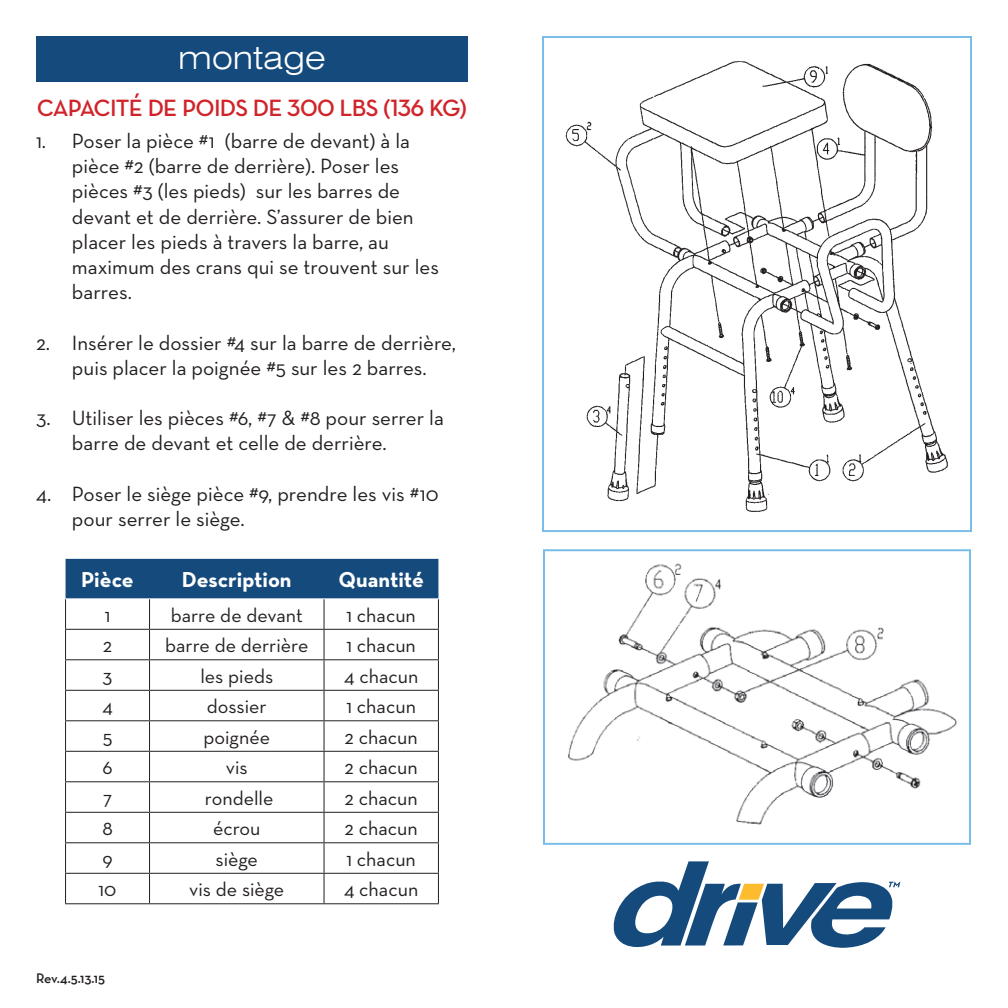
<style>
.page{position:relative;width:1008px;height:1008px;background:#fff}
.page>*{position:absolute;margin:0;border:0;box-sizing:border-box;transform-origin:0 0}
.t1{font:300 expanded 32px "Swiss 721 BT";color:#fff}
.t2{font:24px "Neutraface Text Demi Alt";letter-spacing:-.03em;color:#d1232a}
.t3{font:700 22px "Neutraface Text";color:#fff}
.t4{font:21px/25.2px "Neutraface Text";color:#231f20}
.t5{font:20px "Neutraface Text";color:#231f20}
.t6{font:14px "Neutraface Text TT Demi Alt";letter-spacing:-.01em;color:#231f20}
</style>
<div class="page">
<div style="left:36px;top:36px;width:432px;height:45px;background:#144a7c"></div>
<img style="left:568px;top:563px;width:389px;height:262px">
<div style="left:543px;top:549px;width:428px;height:296px;border:2px solid #78bde8"></div>
<img style="left:565px;top:61px;width:383px;height:451px">
<div style="left:542px;top:36px;width:430px;height:496px;border:2px solid #78bde8"></div>
<svg style="left:614px;top:861px;width:286px;height:87px"></svg>
<div style="left:66px;top:559px;width:372px;height:39px;background:#144a7c"></div>
<hr style="left:65px;top:599px;width:1px;height:30px;background:#231f20">
<hr style="left:149px;top:599px;width:1px;height:30px;background:#231f20">
<hr style="left:324px;top:599px;width:1px;height:30px;background:#231f20">
<hr style="left:438px;top:599px;width:1px;height:30px;background:#231f20">
<hr style="left:65px;top:629px;width:85px;height:1px;background:#231f20">
<svg style="left:65px;top:630px;width:1px;height:29px"></svg>
<hr style="left:150px;top:629px;width:174px;height:1px;background:#231f20">
<svg style="left:149px;top:630px;width:1px;height:29px"></svg>
<hr style="left:324px;top:629px;width:115px;height:1px;background:#231f20">
<svg style="left:324px;top:630px;width:1px;height:29px"></svg>
<svg style="left:438px;top:630px;width:1px;height:29px"></svg>
<hr style="left:65px;top:659px;width:85px;height:1px;background:#231f20">
<hr style="left:65px;top:660px;width:1px;height:30px;background:#231f20">
<hr style="left:150px;top:659px;width:174px;height:1px;background:#231f20">
<hr style="left:149px;top:660px;width:1px;height:30px;background:#231f20">
<hr style="left:324px;top:659px;width:115px;height:1px;background:#231f20">
<hr style="left:324px;top:660px;width:1px;height:30px;background:#231f20">
<hr style="left:438px;top:660px;width:1px;height:30px;background:#231f20">
<hr style="left:65px;top:690px;width:85px;height:1px;background:#231f20">
<svg style="left:65px;top:691px;width:1px;height:29px"></svg>
<hr style="left:150px;top:690px;width:174px;height:1px;background:#231f20">
<svg style="left:149px;top:691px;width:1px;height:29px"></svg>
<hr style="left:324px;top:690px;width:115px;height:1px;background:#231f20">
<svg style="left:324px;top:691px;width:1px;height:29px"></svg>
<svg style="left:438px;top:691px;width:1px;height:29px"></svg>
<hr style="left:65px;top:720px;width:85px;height:1px;background:#231f20">
<hr style="left:65px;top:721px;width:1px;height:30px;background:#231f20">
<hr style="left:150px;top:720px;width:174px;height:1px;background:#231f20">
<hr style="left:149px;top:721px;width:1px;height:30px;background:#231f20">
<hr style="left:324px;top:720px;width:115px;height:1px;background:#231f20">
<hr style="left:324px;top:721px;width:1px;height:30px;background:#231f20">
<hr style="left:438px;top:721px;width:1px;height:30px;background:#231f20">
<hr style="left:65px;top:751px;width:85px;height:1px;background:#231f20">
<svg style="left:65px;top:752px;width:1px;height:29px"></svg>
<hr style="left:150px;top:751px;width:174px;height:1px;background:#231f20">
<svg style="left:149px;top:752px;width:1px;height:29px"></svg>
<hr style="left:324px;top:751px;width:115px;height:1px;background:#231f20">
<svg style="left:324px;top:752px;width:1px;height:29px"></svg>
<svg style="left:438px;top:752px;width:1px;height:29px"></svg>
<hr style="left:65px;top:781px;width:85px;height:1px;background:#231f20">
<hr style="left:65px;top:782px;width:1px;height:30px;background:#231f20">
<hr style="left:150px;top:781px;width:174px;height:1px;background:#231f20">
<hr style="left:149px;top:782px;width:1px;height:30px;background:#231f20">
<hr style="left:324px;top:781px;width:115px;height:1px;background:#231f20">
<hr style="left:324px;top:782px;width:1px;height:30px;background:#231f20">
<hr style="left:438px;top:782px;width:1px;height:30px;background:#231f20">
<hr style="left:65px;top:812px;width:85px;height:1px;background:#231f20">
<svg style="left:65px;top:813px;width:1px;height:29px"></svg>
<hr style="left:150px;top:812px;width:174px;height:1px;background:#231f20">
<svg style="left:149px;top:813px;width:1px;height:29px"></svg>
<hr style="left:324px;top:812px;width:115px;height:1px;background:#231f20">
<svg style="left:324px;top:813px;width:1px;height:29px"></svg>
<svg style="left:438px;top:813px;width:1px;height:29px"></svg>
<hr style="left:65px;top:842px;width:85px;height:1px;background:#231f20">
<hr style="left:65px;top:843px;width:1px;height:30px;background:#231f20">
<hr style="left:150px;top:842px;width:174px;height:1px;background:#231f20">
<hr style="left:149px;top:843px;width:1px;height:30px;background:#231f20">
<hr style="left:324px;top:842px;width:115px;height:1px;background:#231f20">
<hr style="left:324px;top:843px;width:1px;height:30px;background:#231f20">
<hr style="left:438px;top:843px;width:1px;height:30px;background:#231f20">
<hr style="left:65px;top:873px;width:85px;height:1px;background:#231f20">
<svg style="left:65px;top:874px;width:1px;height:29px"></svg>
<hr style="left:150px;top:873px;width:174px;height:1px;background:#231f20">
<svg style="left:149px;top:874px;width:1px;height:29px"></svg>
<hr style="left:324px;top:873px;width:115px;height:1px;background:#231f20">
<svg style="left:324px;top:874px;width:1px;height:29px"></svg>
<svg style="left:438px;top:874px;width:1px;height:29px"></svg>
<hr style="left:65px;top:903px;width:85px;height:1px;background:#231f20">
<hr style="left:150px;top:903px;width:174px;height:1px;background:#231f20">
<hr style="left:324px;top:903px;width:115px;height:1px;background:#231f20">
<h1 class="t1" style="left:178px;top:38px;width:149px">montage</h1>
<p class="t2" style="left:37px;top:93px;width:432px">CAPACITÉ DE POIDS DE 300 LBS (136 KG)</p>
<p class="t4" style="left:72px;top:128px;width:368px;text-indent:-36px">1. Poser la pièce #1 (barre de devant) à la pièce #2 (barre de derrière). Poser les pièces #3 (les pieds) sur les barres de devant et de derrière. S’assurer de bien placer les pieds à travers la barre, au maximum des crans qui se trouvent sur les barres.</p>
<p class="t4" style="left:36px;top:329px;width:422px;text-align:center">2. Insérer le dossier #4 sur la barre de derrière, puis placer la poignée #5 sur les 2 barres.</p>
<p class="t4" style="left:72px;top:405px;width:373px;text-indent:-36px">3. Utiliser les pièces #6, #7 &amp; #8 pour serrer la barre de devant et celle de derrière.</p>
<p class="t4" style="left:72px;top:481px;width:368px;text-indent:-36px">4. Poser le siège pièce #9, prendre les vis #10 pour serrer le siège.</p>
<p class="t3" style="left:81px;top:566px;width:54px">Pièce</p>
<p class="t3" style="left:182px;top:566px;width:111px">Description</p>
<p class="t3" style="left:339px;top:566px;width:87px">Quantité</p>
<p class="t5" style="left:105px;top:603px;width:7px">1</p>
<p class="t5" style="left:171px;top:603px;width:134px">barre de devant</p>
<p class="t5" style="left:347px;top:603px;width:71px">1 chacun</p>
<p class="t5" style="left:103px;top:633px;width:11px">2</p>
<p class="t5" style="left:165px;top:633px;width:145px">barre de derrière</p>
<p class="t5" style="left:347px;top:633px;width:71px">1 chacun</p>
<p class="t5" style="left:103px;top:664px;width:11px">3</p>
<p class="t5" style="left:200px;top:664px;width:74px">les pieds</p>
<p class="t5" style="left:344px;top:664px;width:76px">4 chacun</p>
<p class="t5" style="left:102px;top:694px;width:12px">4</p>
<p class="t5" style="left:207px;top:694px;width:61px">dossier</p>
<p class="t5" style="left:347px;top:694px;width:71px">1 chacun</p>
<p class="t5" style="left:103px;top:725px;width:11px">5</p>
<p class="t5" style="left:204px;top:725px;width:68px">poignée</p>
<p class="t5" style="left:345px;top:725px;width:75px">2 chacun</p>
<p class="t5" style="left:102px;top:755px;width:12px">6</p>
<p class="t5" style="left:226px;top:755px;width:23px">vis</p>
<p class="t5" style="left:345px;top:755px;width:75px">2 chacun</p>
<p class="t5" style="left:103px;top:786px;width:11px">7</p>
<p class="t5" style="left:205px;top:786px;width:70px">rondelle</p>
<p class="t5" style="left:345px;top:786px;width:75px">2 chacun</p>
<p class="t5" style="left:102px;top:816px;width:12px">8</p>
<p class="t5" style="left:213px;top:816px;width:49px">écrou</p>
<p class="t5" style="left:345px;top:816px;width:75px">2 chacun</p>
<p class="t5" style="left:102px;top:847px;width:12px">9</p>
<p class="t5" style="left:216px;top:847px;width:44px">siège</p>
<p class="t5" style="left:347px;top:847px;width:71px">1 chacun</p>
<p class="t5" style="left:99px;top:877px;width:19px">10</p>
<p class="t5" style="left:189px;top:877px;width:96px">vis de siège</p>
<p class="t5" style="left:344px;top:877px;width:76px">4 chacun</p>
<p class="t6" style="left:36px;top:969px;width:71px">Rev.4.5.13.15</p>
</div>
